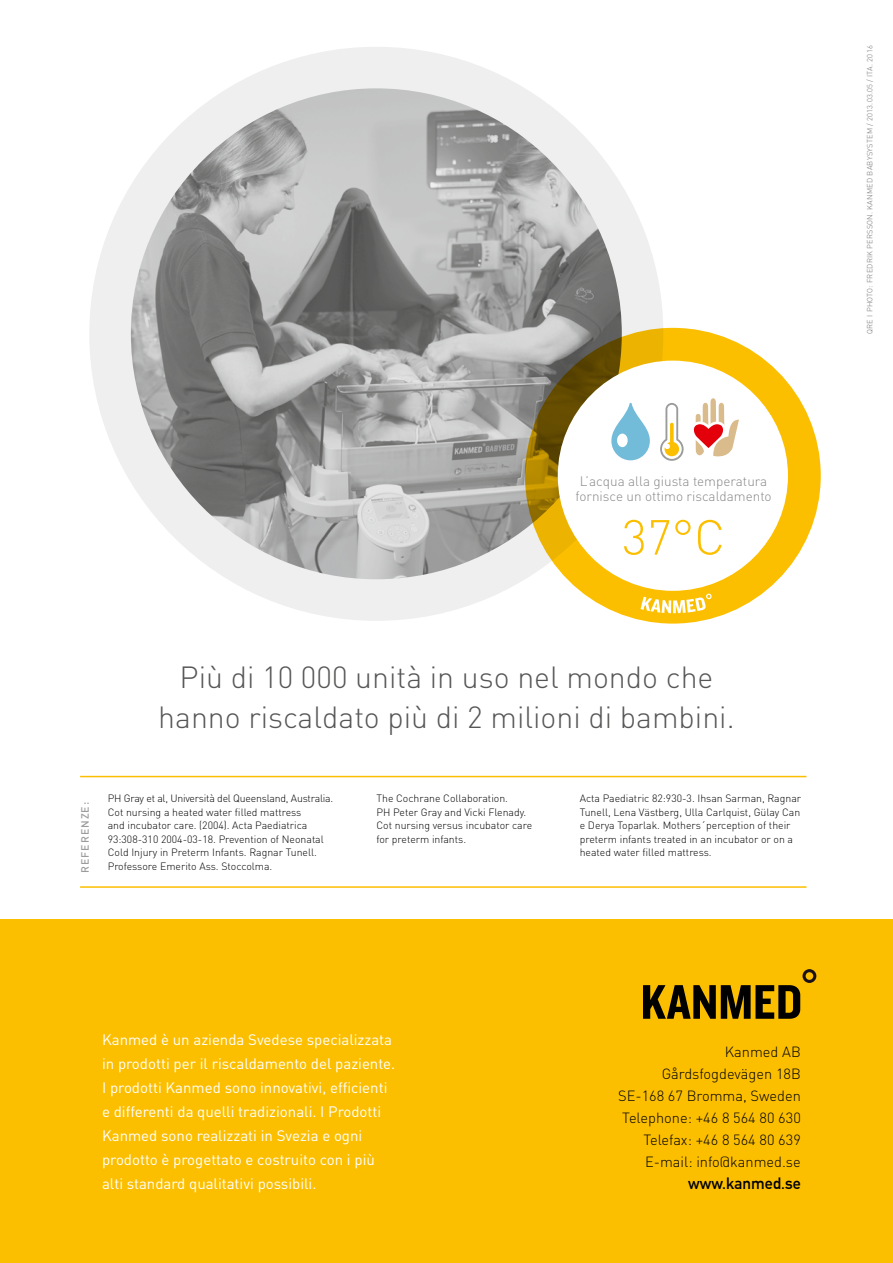
<style>
.page{position:relative;width:893px;height:1263px;background:#fff}
.page>*{position:absolute;margin:0;border:0;box-sizing:border-box;transform-origin:0 0}
.t1{font:300 30.3px/40.7px "DIN";color:#565655;text-align:center}
.t2{font:700 16.05px "DIN Alternate";color:#000}
.t3{font:15px/24px "DIN";color:#fff}
.t4{font:300 14.7px/21.9px "DIN";color:#000;text-align:right}
.t5{font:300 13.5px/15px "DIN";color:#868786;text-align:center}
.t6{font:300 10.5px/13.5px "DIN";color:#000}
.t7{font:500 10.5px "DIN";letter-spacing:.1em;color:#9c9c9d}
.t8{font:300 7.5px "DIN";letter-spacing:.03em;color:#6e6e6e}
</style>
<div class="page">
<div style="left:89px;top:47px;width:574px;height:574px;background:#efefef;border-radius:50%"></div>
<img style="left:131px;top:88px;width:491px;height:491px;border-radius:245px">
<div style="left:0;top:919px;width:893px;height:344px;background:#fcbf00"></div>
<svg style="left:643px;top:969px;width:173px;height:50px"></svg>
<hr style="left:80px;top:776px;width:726px;height:1px;background:#fcbf00">
<hr style="left:80px;top:886px;width:726px;height:2px;background:#fcbf00">
<svg style="left:525px;top:328px;width:296px;height:296px;background:#d9a502"></svg>
<div style="left:558px;top:361px;width:230px;height:230px;background:#fff;border-radius:50%"></div>
<svg style="left:624px;top:520px;width:20px;height:35px"></svg>
<svg style="left:651px;top:520px;width:18px;height:35px"></svg>
<svg style="left:675px;top:520px;width:16px;height:15px"></svg>
<svg style="left:698px;top:520px;width:24px;height:35px"></svg>
<svg style="left:611px;top:403px;width:39px;height:57px"></svg>
<div style="left:617px;top:434px;width:11px;height:13px;background:#fff;border-radius:50%"></div>
<svg style="left:660px;top:403px;width:24px;height:58px"></svg>
<svg style="left:693px;top:398px;width:46px;height:58px"></svg>
<svg style="left:640px;top:584px;width:72px;height:29px"></svg>
<p class="t5" style="left:576px;top:473px;width:198px">L’acqua alla giusta temperatura fornisce un ottimo riscaldamento</p>
<p class="t8" style="left:865px;top:334px;width:290px;rotate:-90deg">QRE I PHOTO: FREDRIK PERSSON. KANMED BABYSYSTEM / 2013.03.05 / ITA. 2016</p>
<h1 class="t1" style="left:158px;top:656px;width:578px">Più di 10 000 unità in uso nel mondo che hanno riscaldato più di 2 milioni di bambini.</h1>
<p class="t7" style="left:78px;top:873px;width:73px;rotate:-90deg">REFERENZE:</p>
<p class="t6" style="left:108px;top:792px;width:227px">PH Gray et al, Università del Queensland, Australia.<br>Cot nursing a heated water filled mattress<br>and incubator care. (2004). Acta Paediatrica 93:308-310 2004-03-18. Prevention of Neonatal Cold Injury in Preterm Infants. Ragnar Tunell.<br>Professore Emerito Ass. Stoccolma.</p>
<p class="t6" style="left:376px;top:792px;width:157px">The Cochrane Collaboration.<br>PH Peter Gray and Vicki Flenady.<br>Cot nursing versus incubator care for preterm infants.</p>
<p class="t6" style="left:580px;top:792px;width:223px">Acta Paediatric 82:930-3. Ihsan Sarman, Ragnar Tunell, Lena Västberg, Ulla Carlquist, Gülay Can e Derya Toparlak. Mothers´perception of their preterm infants treated in an incubator or on a heated water filled mattress.</p>
<p class="t3" style="left:102px;top:1027px;width:295px">Kanmed è un azienda Svedese specializzata in prodotti per il riscaldamento del paziente.<br>I prodotti Kanmed sono innovativi, efficienti e differenti da quelli tradizionali. I Prodotti Kanmed sono realizzati in Svezia e ogni prodotto è progettato e costruito con i più alti standard qualitativi possibili.</p>
<h3 class="t4" style="left:618px;top:1041px;width:184px">Kanmed AB<br>Gårdsfogdevägen 18B<br>SE-168 67 Bromma, Sweden<br>Telephone: +46 8 564 80 630<br>Telefax: +46 8 564 80 639<br>E-mail: info@kanmed.se</h3>
<h2 class="t2" style="left:688px;top:1171px;width:114px">www.kanmed.se</h2>
</div>
